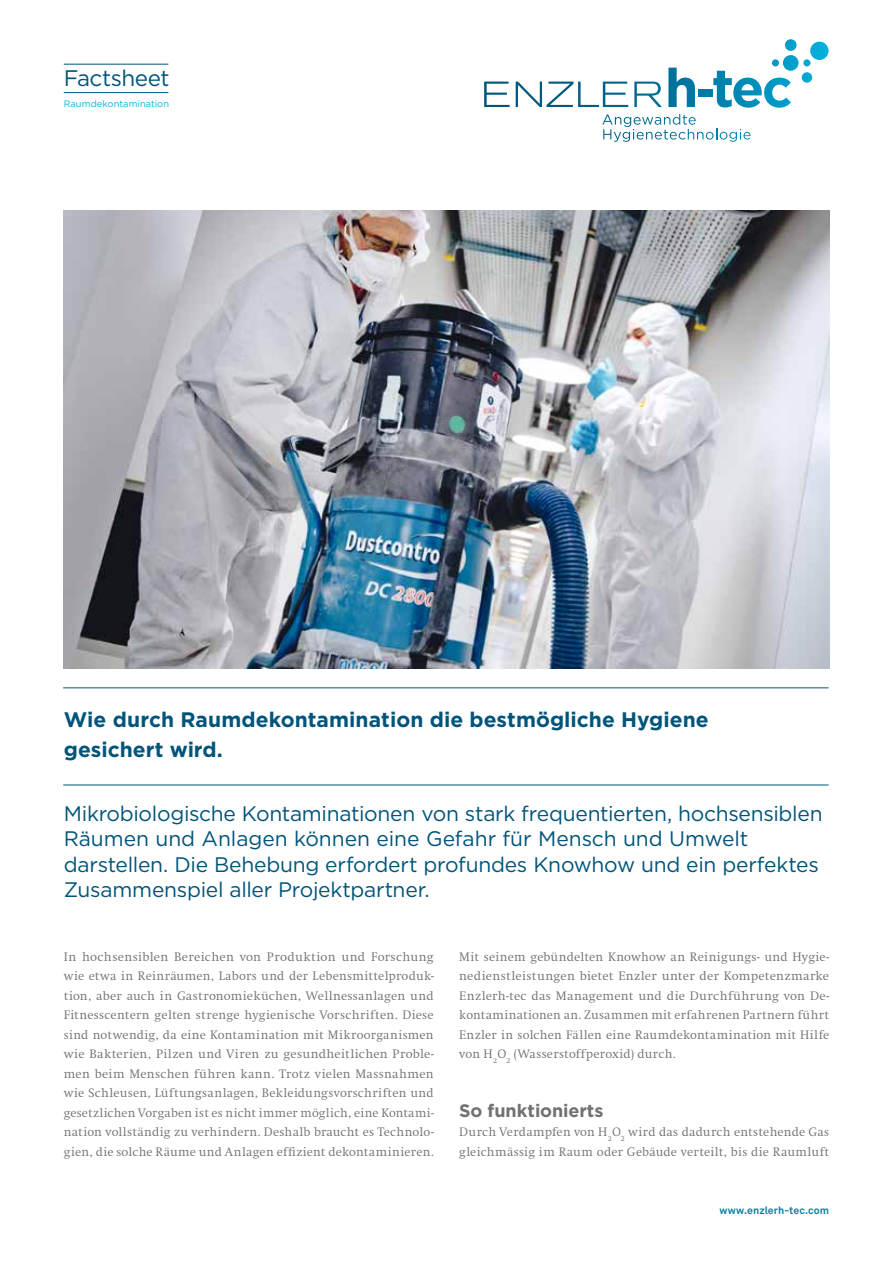
<style>
.page{position:relative;width:893px;height:1263px;background:#fff}
.page>*{position:absolute;margin:0;border:0;box-sizing:border-box;transform-origin:0 0}
.t1{font:22.5px "Gotham";letter-spacing:-.02em;color:#00547a}
.t2{font:21px/25.5px "Gotham";letter-spacing:-.01em;color:#00547a}
.t3{font:700 21px/30px "Gotham";color:#00547a}
.t4{font:700 18px "Gotham";color:#707172}
.t5{font:300 12.75px/19.5px "Swift";letter-spacing:.025em;color:#707172;text-align:justify}
.t6{font:700 10.5px "Akkurat";letter-spacing:.01em;color:#0a80a1}
.t7{font:9.3px "Gotham";letter-spacing:.005em;color:#00b5e0}
</style>
<div class="page">
<hr style="left:63px;top:687px;width:766px;height:1px;background:#00547a">
<hr style="left:63px;top:785px;width:766px;height:1px;background:#00547a">
<img style="left:64px;top:210px;width:765px;height:458px">
<hr style="left:64px;top:92px;width:104px;height:1px;background:#00547a">
<hr style="left:64px;top:64px;width:104px;height:1px;background:#00547a">
<svg style="left:484px;top:82px;width:26px;height:25px"></svg>
<svg style="left:516px;top:82px;width:112px;height:25px"></svg>
<svg style="left:634px;top:82px;width:28px;height:25px"></svg>
<svg style="left:810px;top:42px;width:19px;height:18px"></svg>
<svg style="left:783px;top:55px;width:16px;height:16px"></svg>
<svg style="left:802px;top:72px;width:10px;height:11px"></svg>
<svg style="left:785px;top:39px;width:12px;height:12px"></svg>
<svg style="left:668px;top:59px;width:123px;height:49px"></svg>
<svg style="left:803px;top:59px;width:7px;height:7px"></svg>
<svg style="left:602px;top:114px;width:149px;height:28px"></svg>
<h1 class="t1" style="left:64px;top:63px;width:107px">Factsheet</h1>
<p class="t7" style="left:64px;top:98px;width:107px">Raumdekontamination</p>
<h2 class="t3" style="left:64px;top:704px;width:646px">Wie durch Raumdekontamination die bestmögliche Hygiene gesichert wird.</h2>
<p class="t2" style="left:64px;top:800px;width:760px">Mikrobiologische Kontaminationen von stark frequentierten, hochsensiblen Räumen und Anlagen können eine Gefahr für Mensch und Umwelt darstellen. Die Behebung erfordert profundes Knowhow und ein perfektes Zusammenspiel aller Projektpartner.</p>
<p class="t5" style="left:64px;top:947px;width:371px">In hochsensiblen Bereichen von Produktion und Forschung wie etwa in Reinräumen, Labors und der Lebensmittelproduk&shy;tion, aber auch in Gastronomieküchen, Wellnessanlagen und Fitnesscentern gelten strenge hygienische Vorschriften. Diese sind notwendig, da eine Kontamination mit Mikroorganismen wie Bakterien, Pilzen und Viren zu gesundheitlichen Proble&shy;men beim Menschen führen kann. Trotz vielen Massnahmen wie Schleusen, Lüftungsanlagen, Bekleidungsvorschriften und gesetzlichen Vorgaben ist es nicht immer möglich, eine Kontami&shy;nation vollständig zu verhindern. Deshalb braucht es Technolo&shy;gien, die solche Räume und Anlagen effizient dekontaminieren.</p>
<p class="t5" style="left:459px;top:947px;width:371px">Mit seinem gebündelten Knowhow an Reinigungs- und Hygie&shy;nedienstleistungen bietet Enzler unter der Kompetenzmarke Enzlerh-tec das Management und die Durchführung von De&shy;kontaminationen an. Zusammen mit erfahrenen Partnern führt Enzler in solchen Fällen eine Raumdekontamination mit Hilfe von H<sub>2</sub>O<sub>2</sub> (Wasserstoffperoxid) durch.</p>
<h3 class="t4" style="left:459px;top:1100px;width:146px">So funktionierts</h3>
<p class="t5" style="left:459px;top:1123px;width:371px">Durch Verdampfen von H<sub>2</sub>O<sub>2</sub> wird das dadurch entstehende Gas gleichmässig im Raum oder Gebäude verteilt, bis die Raumluft</p>
<p class="t6" style="left:719px;top:1204px;width:111px">www.enzlerh-tec.com</p>
</div>
